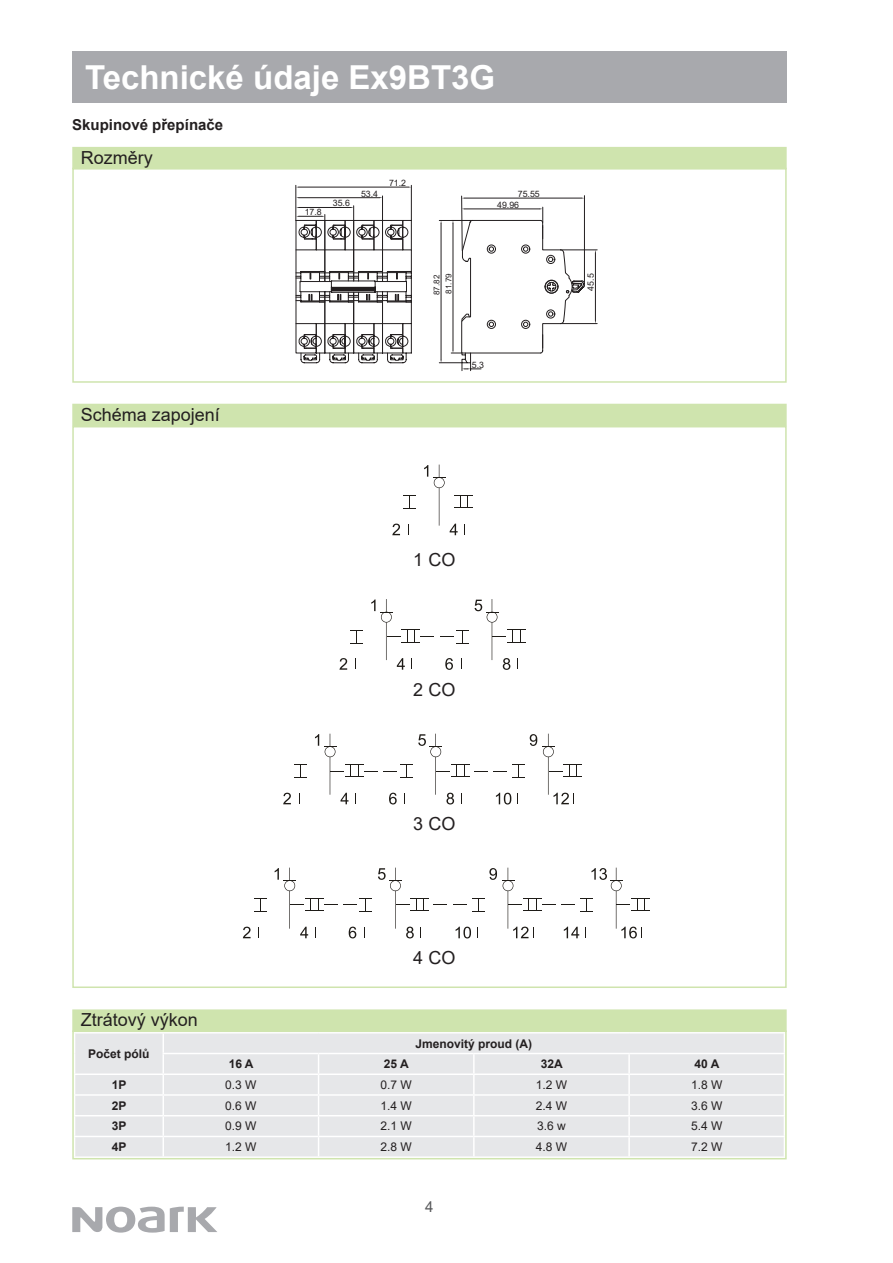
<style>
.page{position:relative;width:893px;height:1263px;background:#fff}
.page>*{position:absolute;margin:0;border:0;box-sizing:border-box;transform-origin:0 0}
.t1{font:700 33px "Arial";color:#fff}
.t2{font:18px "Arial";color:#231f20}
.t3{font:700 15px "Arial";color:#231f20}
.t4{font:15px "Arial";color:#57585a}
.t5{font:12px "Arial";color:#231f20}
.t6{font:700 12px "Arial";color:#231f20}
.t7{font:8.85px "Arial";color:#231f20}
.t8{font:8.1px/12.1px "Arial";color:#231f20}
</style>
<div class="page">
<svg style="left:72px;top:1206px;width:145px;height:26px"></svg>
<div style="left:72px;top:51px;width:715px;height:51px;background:#a8a9ad"></div>
<div style="left:72px;top:147px;width:715px;height:22px;background:#cfe4ae"></div>
<div style="left:72px;top:404px;width:715px;height:22px;background:#cfe4ae"></div>
<div style="left:72px;top:168px;width:715px;height:215px;border:1px solid #cfe4ae"></div>
<hr style="left:411px;top:185px;width:1px;height:35px;background:#231f20">
<hr style="left:296px;top:185px;width:1px;height:35px;background:#231f20">
<hr style="left:299px;top:187px;width:109px;height:1px;background:#231f20">
<hr style="left:560px;top:323px;width:37px;height:1px;background:#231f20">
<hr style="left:560px;top:250px;width:37px;height:1px;background:#231f20">
<hr style="left:595px;top:253px;width:1px;height:68px;background:#231f20">
<svg style="left:295px;top:196px;width:290px;height:175px"></svg>
<hr style="left:439px;top:488px;width:1px;height:38px;background:#1e1b17">
<svg style="left:403px;top:495px;width:13px;height:14px"></svg>
<svg style="left:454px;top:495px;width:19px;height:13px"></svg>
<svg style="left:424px;top:465px;width:21px;height:23px"></svg>
<svg style="left:392px;top:524px;width:8px;height:11px"></svg>
<svg style="left:450px;top:524px;width:8px;height:11px"></svg>
<hr style="left:386px;top:622px;width:1px;height:38px;background:#1e1b17">
<svg style="left:350px;top:630px;width:13px;height:14px"></svg>
<hr style="left:492px;top:622px;width:1px;height:38px;background:#1e1b17">
<svg style="left:492px;top:629px;width:34px;height:14px"></svg>
<svg style="left:387px;top:629px;width:47px;height:14px"></svg>
<svg style="left:440px;top:630px;width:29px;height:14px"></svg>
<svg style="left:371px;top:599px;width:21px;height:23px"></svg>
<svg style="left:475px;top:599px;width:23px;height:23px"></svg>
<svg style="left:339px;top:658px;width:8px;height:12px"></svg>
<svg style="left:397px;top:658px;width:8px;height:12px"></svg>
<svg style="left:445px;top:658px;width:8px;height:12px"></svg>
<svg style="left:503px;top:658px;width:7px;height:12px"></svg>
<hr style="left:330px;top:757px;width:1px;height:38px;background:#1e1b17">
<svg style="left:294px;top:764px;width:13px;height:14px"></svg>
<hr style="left:435px;top:757px;width:1px;height:38px;background:#1e1b17">
<svg style="left:330px;top:764px;width:83px;height:14px"></svg>
<svg style="left:315px;top:734px;width:21px;height:23px"></svg>
<svg style="left:418px;top:734px;width:24px;height:23px"></svg>
<svg style="left:283px;top:793px;width:8px;height:11px"></svg>
<svg style="left:340px;top:793px;width:8px;height:11px"></svg>
<svg style="left:389px;top:793px;width:8px;height:11px"></svg>
<svg style="left:446px;top:793px;width:8px;height:11px"></svg>
<hr style="left:548px;top:757px;width:1px;height:38px;background:#1e1b17">
<svg style="left:436px;top:764px;width:89px;height:14px"></svg>
<svg style="left:549px;top:764px;width:33px;height:13px"></svg>
<svg style="left:530px;top:734px;width:24px;height:23px"></svg>
<svg style="left:496px;top:793px;width:15px;height:11px"></svg>
<svg style="left:553px;top:793px;width:21px;height:11px"></svg>
<hr style="left:289px;top:891px;width:1px;height:38px;background:#1e1b17">
<svg style="left:254px;top:898px;width:13px;height:14px"></svg>
<hr style="left:395px;top:891px;width:1px;height:38px;background:#1e1b17">
<svg style="left:290px;top:898px;width:47px;height:13px"></svg>
<svg style="left:396px;top:898px;width:51px;height:13px"></svg>
<svg style="left:343px;top:898px;width:29px;height:14px"></svg>
<svg style="left:275px;top:868px;width:21px;height:23px"></svg>
<svg style="left:378px;top:868px;width:23px;height:23px"></svg>
<svg style="left:243px;top:927px;width:8px;height:11px"></svg>
<svg style="left:300px;top:927px;width:8px;height:11px"></svg>
<svg style="left:349px;top:927px;width:7px;height:11px"></svg>
<svg style="left:406px;top:927px;width:8px;height:11px"></svg>
<hr style="left:508px;top:891px;width:1px;height:38px;background:#1e1b17">
<hr style="left:616px;top:891px;width:1px;height:38px;background:#1e1b17">
<svg style="left:453px;top:898px;width:32px;height:14px"></svg>
<svg style="left:508px;top:898px;width:85px;height:14px"></svg>
<svg style="left:617px;top:898px;width:33px;height:13px"></svg>
<svg style="left:489px;top:868px;width:25px;height:23px"></svg>
<svg style="left:591px;top:868px;width:31px;height:23px"></svg>
<svg style="left:456px;top:927px;width:15px;height:11px"></svg>
<svg style="left:564px;top:927px;width:15px;height:11px"></svg>
<svg style="left:513px;top:927px;width:21px;height:11px"></svg>
<svg style="left:621px;top:927px;width:21px;height:11px"></svg>
<div style="left:72px;top:1009px;width:715px;height:23px;background:#cfe4ae"></div>
<div style="left:75px;top:1033px;width:709px;height:123px;background:#e6e7e9"></div>
<hr style="left:163px;top:1053px;width:156px;height:1px;background:#fff">
<hr style="left:319px;top:1053px;width:155px;height:1px;background:#fff">
<hr style="left:474px;top:1053px;width:155px;height:1px;background:#fff">
<hr style="left:629px;top:1053px;width:156px;height:1px;background:#fff">
<hr style="left:74px;top:1073px;width:89px;height:2px;background:#fff">
<hr style="left:163px;top:1073px;width:156px;height:2px;background:#fff">
<hr style="left:319px;top:1073px;width:155px;height:2px;background:#fff">
<hr style="left:474px;top:1073px;width:155px;height:2px;background:#fff">
<hr style="left:629px;top:1073px;width:156px;height:2px;background:#fff">
<hr style="left:74px;top:1094px;width:89px;height:2px;background:#fff">
<hr style="left:163px;top:1094px;width:156px;height:2px;background:#fff">
<hr style="left:319px;top:1094px;width:155px;height:2px;background:#fff">
<hr style="left:474px;top:1094px;width:155px;height:2px;background:#fff">
<svg style="left:473px;top:1054px;width:2px;height:61px"></svg>
<hr style="left:629px;top:1094px;width:156px;height:2px;background:#fff">
<svg style="left:628px;top:1054px;width:2px;height:61px"></svg>
<hr style="left:74px;top:1115px;width:89px;height:1px;background:#fff">
<hr style="left:163px;top:1115px;width:156px;height:1px;background:#fff">
<hr style="left:319px;top:1115px;width:155px;height:1px;background:#fff">
<hr style="left:474px;top:1115px;width:155px;height:1px;background:#fff">
<hr style="left:473px;top:1116px;width:2px;height:20px;background:#fff">
<hr style="left:629px;top:1115px;width:156px;height:1px;background:#fff">
<hr style="left:628px;top:1116px;width:2px;height:20px;background:#fff">
<hr style="left:74px;top:1136px;width:89px;height:1px;background:#fff">
<hr style="left:163px;top:1136px;width:156px;height:1px;background:#fff">
<svg style="left:163px;top:1033px;width:1px;height:123px"></svg>
<hr style="left:319px;top:1136px;width:155px;height:1px;background:#fff">
<svg style="left:318px;top:1054px;width:1px;height:102px"></svg>
<hr style="left:474px;top:1136px;width:155px;height:1px;background:#fff">
<svg style="left:473px;top:1137px;width:2px;height:19px"></svg>
<hr style="left:629px;top:1136px;width:156px;height:1px;background:#fff">
<svg style="left:628px;top:1137px;width:2px;height:19px"></svg>
<div style="left:72px;top:1030px;width:715px;height:129px;border:1px solid #cfe4ae"></div>
<h1 class="t1" style="left:85px;top:54px;width:412px">Technické údaje Ex9BT3G</h1>
<p class="t3" style="left:72px;top:114px;width:152px">Skupinové přepínače</p>
<h2 class="t2" style="left:81px;top:145px;width:73px">Rozměry</h2>
<h2 class="t2" style="left:81px;top:402px;width:141px">Schéma zapojení</h2>
<p class="t7" style="left:305px;top:206px;width:19px">17.8</p>
<p class="t7" style="left:333px;top:197px;width:19px">35.6</p>
<p class="t7" style="left:361px;top:187px;width:19px">53.4</p>
<p class="t7" style="left:389px;top:177px;width:19px">71.2</p>
<p class="t8" style="left:431px;top:295px;width:23px;rotate:-90deg">87.82<br>81.79</p>
<p class="t7" style="left:518px;top:188px;width:24px">75.55</p>
<p class="t7" style="left:497px;top:199px;width:24px">49.96</p>
<p class="t7" style="left:472px;top:358px;width:14px">5.3</p>
<p class="t7" style="left:585px;top:291px;width:19px;rotate:-90deg">45.5</p>
<h2 class="t2" style="left:413px;top:547px;width:44px">1 CO</h2>
<h2 class="t2" style="left:413px;top:677px;width:44px">2 CO</h2>
<h2 class="t2" style="left:413px;top:811px;width:44px">3 CO</h2>
<h2 class="t2" style="left:81px;top:1008px;width:119px">Ztrátový výkon</h2>
<p class="t6" style="left:88px;top:1045px;width:63px">Počet pólů</p>
<h2 class="t2" style="left:413px;top:945px;width:44px">4 CO</h2>
<p class="t6" style="left:415px;top:1035px;width:118px">Jmenovitý proud (A)</p>
<p class="t6" style="left:229px;top:1055px;width:26px">16 A</p>
<p class="t6" style="left:384px;top:1055px;width:26px">25 A</p>
<p class="t6" style="left:541px;top:1055px;width:24px">32A</p>
<p class="t6" style="left:694px;top:1055px;width:26px">40 A</p>
<p class="t6" style="left:112px;top:1076px;width:16px">1P</p>
<p class="t5" style="left:225px;top:1076px;width:33px">0.3 W</p>
<p class="t5" style="left:381px;top:1076px;width:33px">0.7 W</p>
<p class="t5" style="left:536px;top:1076px;width:33px">1.2 W</p>
<p class="t5" style="left:691px;top:1076px;width:33px">1.8 W</p>
<p class="t6" style="left:112px;top:1097px;width:16px">2P</p>
<p class="t5" style="left:225px;top:1097px;width:33px">0.6 W</p>
<p class="t5" style="left:381px;top:1097px;width:33px">1.4 W</p>
<p class="t5" style="left:536px;top:1097px;width:33px">2.4 W</p>
<p class="t5" style="left:691px;top:1097px;width:33px">3.6 W</p>
<p class="t6" style="left:112px;top:1118px;width:16px">3P</p>
<p class="t5" style="left:225px;top:1118px;width:33px">0.9 W</p>
<p class="t5" style="left:381px;top:1118px;width:33px">2.1 W</p>
<p class="t5" style="left:537px;top:1118px;width:30px">3.6 w</p>
<p class="t5" style="left:691px;top:1118px;width:33px">5.4 W</p>
<p class="t6" style="left:112px;top:1138px;width:16px">4P</p>
<p class="t5" style="left:225px;top:1139px;width:33px">1.2 W</p>
<p class="t5" style="left:381px;top:1139px;width:33px">2.8 W</p>
<p class="t5" style="left:536px;top:1139px;width:33px">4.8 W</p>
<p class="t5" style="left:691px;top:1139px;width:33px">7.2 W</p>
<p class="t4" style="left:425px;top:1197px;width:10px">4</p>
</div>
